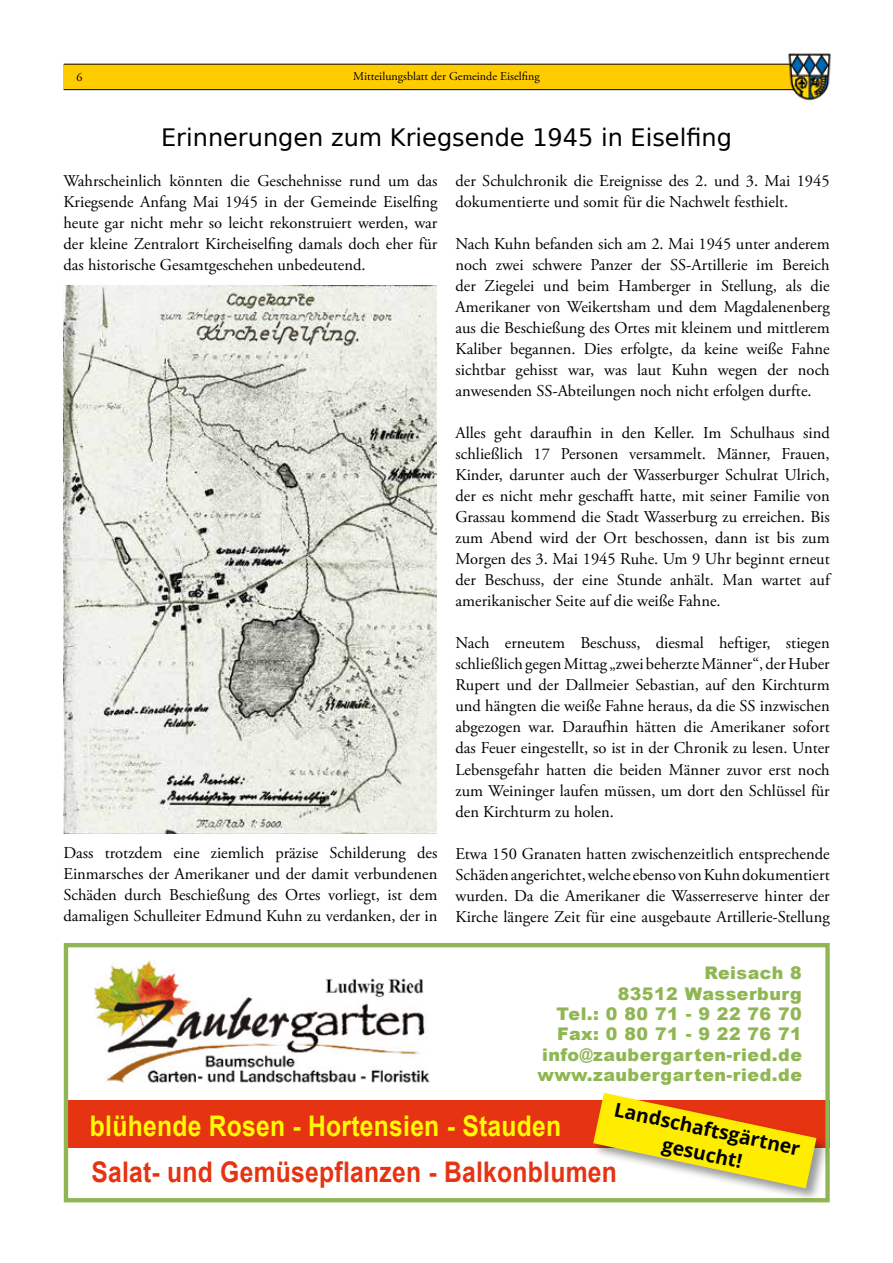
<style>
.page{position:relative;width:893px;height:1263px;background:#fff}
.page>*{position:absolute;margin:0;border:0;box-sizing:border-box;transform-origin:0 0}
.t1{font:700 28.35px "Arial";letter-spacing:.01em;color:#e63312;scale:.87 1}
.t2{font:700 28.35px "Arial";letter-spacing:.01em;color:#fffa00;scale:.87 1}
.t3{font:24px "DejaVu Sans";color:#000}
.t4{font:700 19.35px/24.6px "Open Sans";color:#000;text-align:center}
.t5{font:900 17.4px/20.4px "Arial";letter-spacing:.03em;color:#8fb652;text-align:right}
.t6{font:16.5px/21px "Adobe Garamond Pro";color:#000;text-align:justify}
.t7{font:12px "Adobe Garamond Pro";color:#000}
</style>
<div class="page">
<div style="left:64px;top:64px;width:761px;height:25px;background:#fc0"></div>
<hr style="left:64px;top:64px;width:761px;height:1px;background:#000">
<hr style="left:64px;top:89px;width:761px;height:1px;background:#000">
<img style="left:785px;top:53px;width:46px;height:48px">
<img style="left:64px;top:286px;width:372px;height:547px">
<div style="left:64px;top:1100px;width:766px;height:48px;background:#e63312"></div>
<img style="left:94px;top:960px;width:336px;height:123px">
<div style="left:64px;top:943px;width:766px;height:259px;border:4px solid #8fb652"></div>
<div style="left:592px;top:1091px;width:238px;height:111px;background:#000;opacity:.4"></div>
<svg style="left:593px;top:1093px;width:223px;height:95px"></svg>
<p class="t7" style="left:77px;top:70px;width:7px">6</p>
<p class="t7" style="left:353px;top:69px;width:188px">Mitteilungsblatt der Gemeinde Eiselfing</p>
<h2 class="t3" style="left:161px;top:118px;width:572px">Erinnerungen zum Kriegsende 1945 in Eiselfing</h2>
<p class="t6" style="left:63px;top:171px;width:375px">Wahrscheinlich könnten die Geschehnisse rund um das Kriegsende Anfang Mai 1945 in der Gemeinde Eiselfing heute gar nicht mehr so leicht rekonstruiert werden, war der kleine Zentralort Kircheiselfing damals doch eher für das historische Gesamtgeschehen unbedeutend.</p>
<p class="t6" style="left:63px;top:843px;width:375px">Dass trotzdem eine ziemlich präzise Schilderung des Einmarsches der Amerikaner und der damit verbundenen Schäden durch Beschießung des Ortes vorliegt, ist dem damaligen Schulleiter Edmund Kuhn zu verdanken, der in</p>
<p class="t6" style="left:455px;top:171px;width:376px">der Schulchronik die Ereignisse des 2. und 3. Mai 1945 dokumentierte und somit für die Nachwelt festhielt.</p>
<p class="t6" style="left:455px;top:234px;width:376px">Nach Kuhn befanden sich am 2. Mai 1945 unter anderem noch zwei schwere Panzer der SS-Artillerie im Bereich der Ziegelei und beim Hamberger in Stellung, als die Amerikaner von Weikertsham und dem Magdalenenberg aus die Beschießung des Ortes mit kleinem und mittlerem Kaliber begannen. Dies erfolgte, da keine weiße Fahne sichtbar gehisst war, was laut Kuhn wegen der noch anwesenden SS-Abteilungen noch nicht erfolgen durfte.</p>
<p class="t6" style="left:455px;top:423px;width:376px">Alles geht daraufhin in den Keller. Im Schulhaus sind schließlich 17 Personen versammelt. Männer, Frauen, Kinder, darunter auch der Wasserburger Schulrat Ulrich, der es nicht mehr geschafft hatte, mit seiner Familie von Grassau kommend die Stadt Wasserburg zu erreichen. Bis zum Abend wird der Ort beschossen, dann ist bis zum Morgen des 3. Mai 1945 Ruhe. Um 9 Uhr beginnt erneut der Beschuss, der eine Stunde anhält. Man wartet auf amerikanischer Seite auf die weiße Fahne.</p>
<p class="t6" style="left:455px;top:633px;width:376px">Nach erneutem Beschuss, diesmal heftiger, stiegen schließlich gegen Mittag „zwei beherzte Männer“, der Huber Rupert und der Dallmeier Sebastian, auf den Kirchturm und hängten die weiße Fahne heraus, da die SS inzwischen abgezogen war. Daraufhin hätten die Amerikaner sofort das Feuer eingestellt, so ist in der Chronik zu lesen. Unter Lebensgefahr hatten die beiden Männer zuvor erst noch zum Weininger laufen müssen, um dort den Schlüssel für den Kirchturm zu holen.</p>
<p class="t6" style="left:455px;top:843px;width:376px">Etwa 150 Granaten hatten zwischenzeitlich entsprechende Schäden angerichtet, welche ebenso von Kuhn dokumentiert wurden. Da die Amerikaner die Wasserreserve hinter der Kirche längere Zeit für eine ausgebaute Artillerie-Stellung</p>
<p class="t5" style="left:537px;top:962px;width:266px">Reisach 8<br>83512 Wasserburg<br>Tel.: 0 80 71 - 9 22 76 70<br>Fax: 0 80 71 - 9 22 76 71 info@zaubergarten-ried.de www.zaubergarten-ried.de</p>
<p class="t4" style="left:617px;top:1097px;width:191px;rotate:12deg">Landschaftsgärtner gesucht!</p>
<h1 class="t2" style="left:90px;top:1106px;width:543px">blühende Rosen - Hortensien - Stauden</h1>
<h1 class="t1" style="left:91px;top:1152px;width:606px">Salat- und Gemüsepflanzen - Balkonblumen</h1>
</div>
